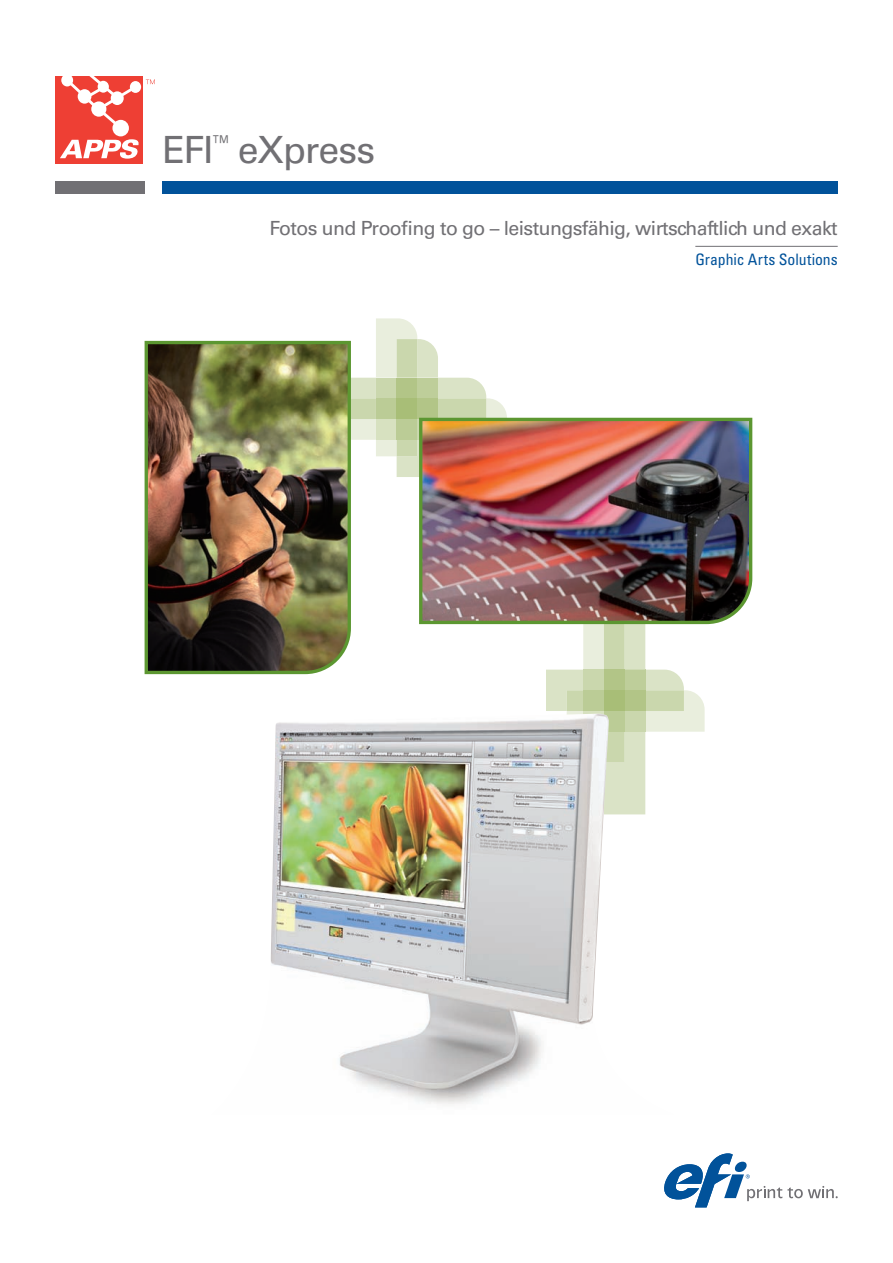
<style>
.page{position:relative;width:893px;height:1263px;background:#fff}
.page>*{position:absolute;margin:0;border:0;box-sizing:border-box;transform-origin:0 0}
.t1{font:37.5px "Univers LT Std";letter-spacing:-.03em;color:#717074}
.t2{font:19.5px "Univers LT Std";letter-spacing:-.03em;color:#717074}
.t3{font:condensed 15.75px "Univers LT Std";letter-spacing:-.005em;color:#01529a}
</style>
<div class="page">
<div style="left:55px;top:181px;width:90px;height:13px;background:#717074"></div>
<div style="left:163px;top:181px;width:675px;height:13px;background:#01529a"></div>
<svg style="left:664px;top:1153px;width:174px;height:54px"></svg>
<div style="left:55px;top:76px;width:88px;height:87px;background:#ee3f34"></div>
<svg style="left:60px;top:76px;width:95px;height:83px"></svg>
<hr style="left:695px;top:246px;width:143px;height:1px;background:#717074">
<svg style="left:353px;top:318px;width:154px;height:159px"></svg>
<div style="left:376px;top:398px;width:21px;height:21px;background:#bbcc96"></div>
<div style="left:417px;top:398px;width:21px;height:21px;background:#b2c587"></div>
<div style="left:397px;top:398px;width:20px;height:21px;background:#a8be77"></div>
<svg style="left:546px;top:626px;width:159px;height:106px"></svg>
<div style="left:604px;top:711px;width:21px;height:21px;background:#bbcc96"></div>
<div style="left:604px;top:670px;width:21px;height:20px;background:#b2c587"></div>
<div style="left:604px;top:690px;width:21px;height:21px;background:#a8be77"></div>
<img style="left:417px;top:416px;width:336px;height:210px">
<img style="left:144px;top:340px;width:209px;height:335px">
<img style="left:270px;top:714px;width:404px;height:390px">
<h1 class="t1" style="left:163px;top:128px;width:214px">EFI<sup>™</sup> eXpress</h1>
<p class="t2" style="left:269px;top:217px;width:570px">Fotos und Proofing to go – leistungsfähig, wirtschaftlich und exakt</p>
<p class="t3" style="left:695px;top:249px;width:144px">Graphic Arts Solutions</p>
</div>
